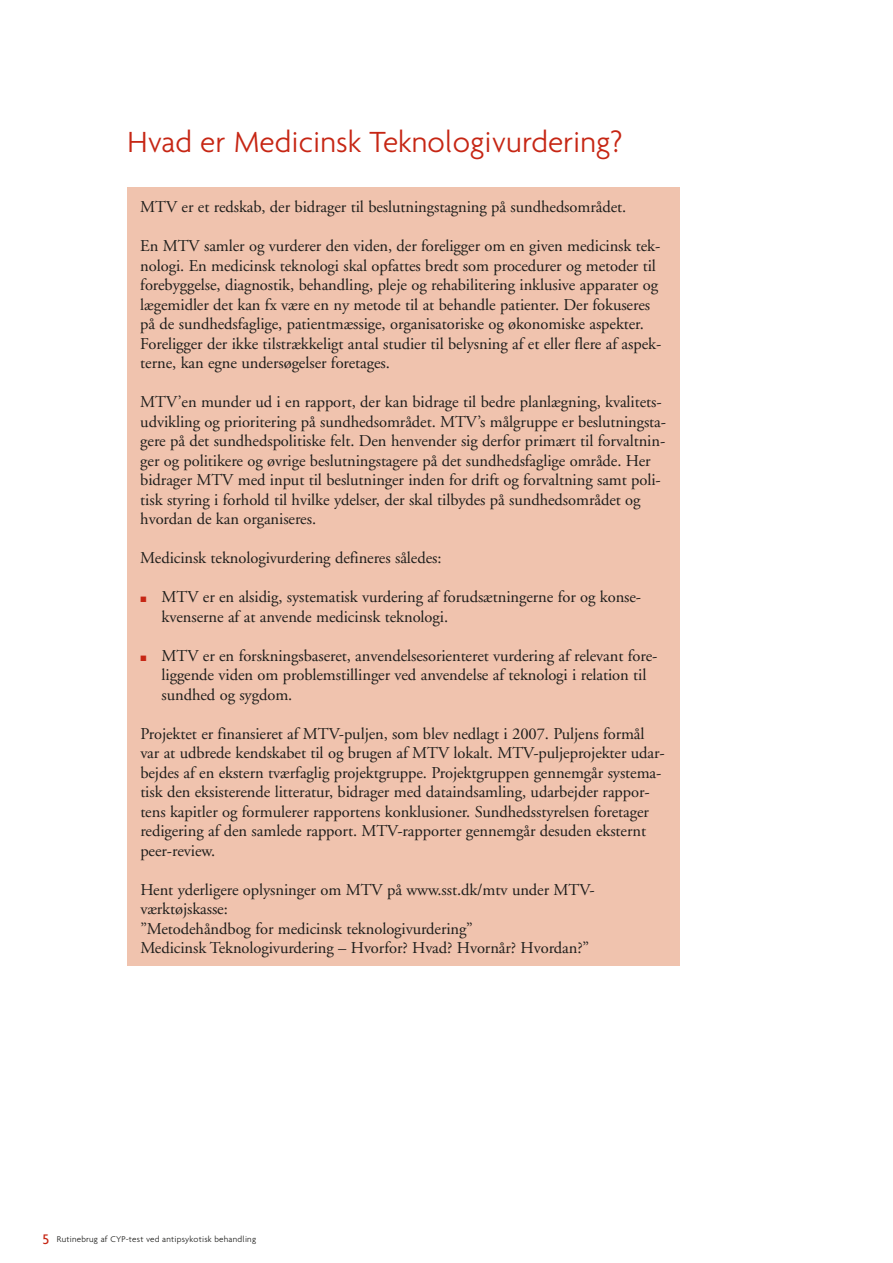
<style>
.page{position:relative;width:893px;height:1263px;background:#fff}
.page>*{position:absolute;margin:0;border:0;box-sizing:border-box;transform-origin:0 0}
.t1{font:300 31.5px "Agenda";color:#c62614}
.t2{font:16.5px/19.5px "Adobe Garamond";letter-spacing:-.005em;color:#1d1d1b}
.t3{font:300 9px "Agenda";letter-spacing:.025em;color:#1d1d1b}
.s1{font-weight:500;font-size:15px;color:#c62614}
</style>
<div class="page">
<div style="left:128px;top:187px;width:552px;height:779px;background:#f0c3ae"></div>
<h1 class="t1" style="left:128px;top:123px;width:497px">Hvad er Medicinsk Teknologivurdering?</h1>
<p class="t2" style="left:140px;top:198px;width:487px">MTV er et redskab, der bidrager til beslutningstagning på sundhedsområdet.</p>
<p class="t2" style="left:140px;top:237px;width:522px">En MTV samler og vurderer den viden, der foreligger om en given medicinsk tek&shy;nologi. En medicinsk teknologi skal opfattes bredt som procedurer og metoder til forebyggelse, diagnostik, behandling, pleje og rehabilitering inklusive apparater og lægemidler det kan fx være en ny metode til at behandle patienter. Der fokuseres på de sundhedsfaglige, patientmæssige, organisatoriske og økonomiske aspekter.<br>Foreligger der ikke tilstrækkeligt antal studier til belysning af et eller flere af aspek&shy;terne, kan egne undersøgelser foretages.</p>
<p class="t2" style="left:140px;top:393px;width:527px">MTV’en munder ud i en rapport, der kan bidrage til bedre planlægning, kvalitets&shy;udvikling og prioritering på sundhedsområdet. MTV’s målgruppe er beslutningsta&shy;gere på det sundhedspolitiske felt. Den henvender sig derfor primært til forvaltnin&shy;ger og politikere og øvrige beslutningstagere på det sundhedsfaglige område. Her bidrager MTV med input til beslutninger inden for drift og forvaltning samt poli&shy;tisk styring i forhold til hvilke ydelser, der skal tilbydes på sundhedsområdet og hvordan de kan organiseres.</p>
<p class="t2" style="left:140px;top:549px;width:303px">Medicinsk teknologivurdering defineres således:</p>
<p class="t2" style="left:162px;top:588px;width:481px">MTV er en alsidig, systematisk vurdering af forudsætningerne for og konse&shy;kvenserne af at anvende medicinsk teknologi.</p>
<p class="t2" style="left:162px;top:646px;width:497px">MTV er en forskningsbaseret, anvendelsesorienteret vurdering af relevant fore&shy;liggende viden om problemstillinger ved anvendelse af teknologi i relation til sundhed og sygdom.</p>
<p class="t2" style="left:140px;top:724px;width:526px">Projektet er finansieret af MTV-puljen, som blev nedlagt i 2007. Puljens formål var at udbrede kendskabet til og brugen af MTV lokalt. MTV-puljeprojekter udar&shy;bejdes af en ekstern tværfaglig projektgruppe. Projektgruppen gennemgår systema&shy;tisk den eksisterende litteratur, bidrager med dataindsamling, udarbejder rappor&shy;tens kapitler og formulerer rapportens konklusioner. Sundhedsstyrelsen foretager redigering af den samlede rapport. MTV-rapporter gennemgår desuden eksternt peer-review.</p>
<p class="t2" style="left:140px;top:880px;width:456px">Hent yderligere oplysninger om MTV på www.sst.dk/mtv under MTV&shy;værktøjskasse:<br>”Metodehåndbog for medicinsk teknologivurdering”<br>Medicinsk Teknologivurdering – Hvorfor? Hvad? Hvornår? Hvordan?”</p>
<p class="t3" style="left:43px;top:1234px;width:215px"><span class="s1">5</span> Rutinebrug af CYP-test ved antipsykotisk behandling</p>
</div>
